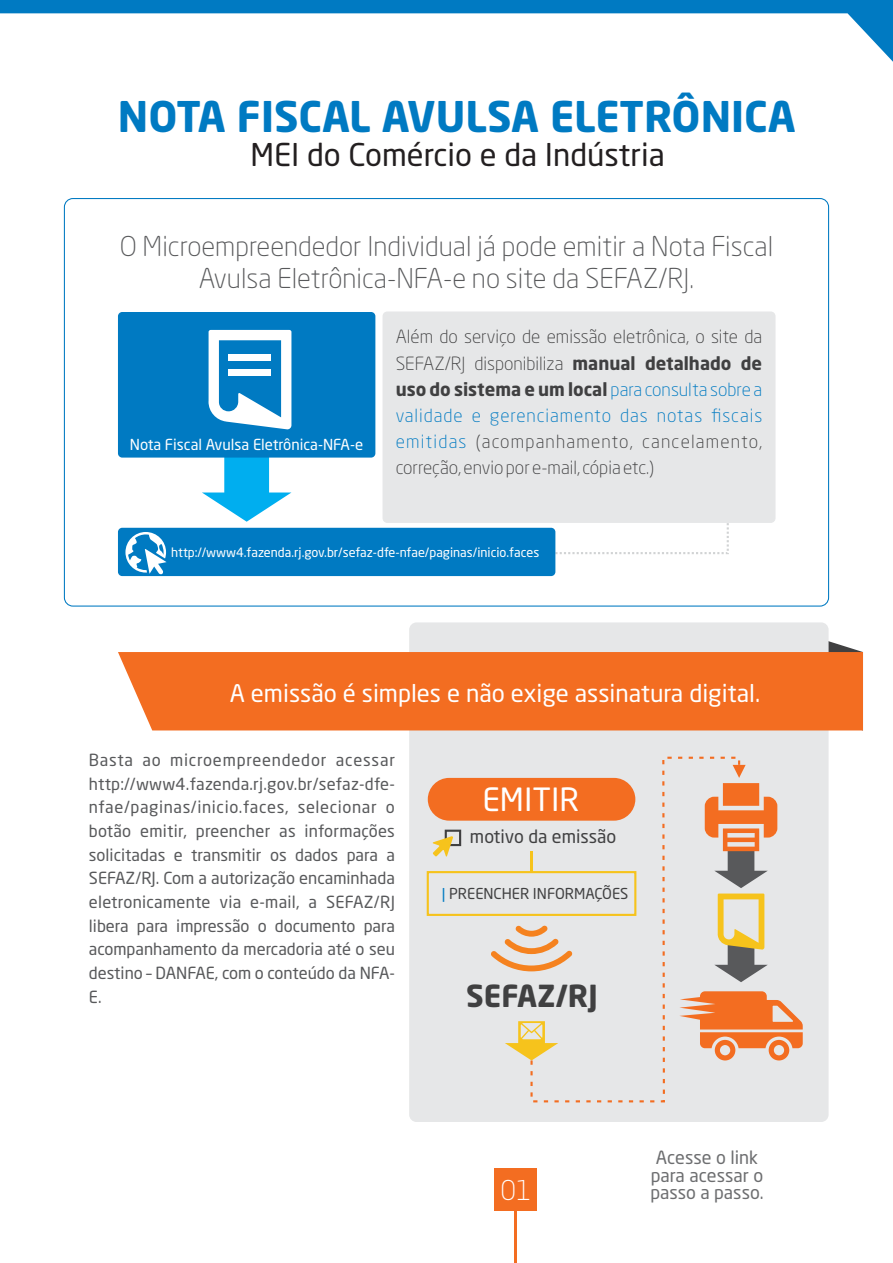
<style>
.page{position:relative;width:893px;height:1263px;background:#fff}
.page>*{position:absolute;margin:0;border:0;box-sizing:border-box;transform-origin:0 0}
.t1{font:700 41.85px "Neo Sans Pro";color:#007ac2}
.t2{font:31.65px "Neo Sans Pro";color:#fff}
.t3{font:31.05px "Neo Sans Pro";color:#231f20}
.t4{font:700 30px "Neo Sans Pro";color:#404041}
.t5{font:300 27px/32.2px "Neo Sans Pro";color:#58595b;text-align:center}
.t6{font:300 27px "Neo Sans Pro";color:#fff}
.t7{font:24px "Neo Sans Pro";color:#fff}
.t8{font:300 18px/26.1px "Neo Sans Pro";color:#404041;text-align:justify}
.t9{font:18px/17.2px "Neo Sans Pro";color:#6d6e70}
.t10{font:18px "Neo Sans Pro";color:#404041}
.t11{font:16.5px/23.7px "Neo Sans Pro";color:#58595b;text-align:justify}
.t12{font:15px "Neo Sans Pro";color:#fff}
.t13{font:14.85px "Neo Sans Pro";color:#404041}
.t14{font:12.75px "Neo Sans Pro";color:#fff}
.s1{font-weight:700}
.s2{color:#007ac2}
</style>
<div class="page">
<svg style="left:0;top:0;width:893px;height:62px"></svg>
<svg style="left:829px;top:641px;width:34px;height:11px"></svg>
<div style="left:409px;top:622px;width:420px;height:500px;background:#e6e7e8;border-radius:7px"></div>
<svg style="left:553px;top:523px;width:176px;height:32px"></svg>
<svg style="left:202px;top:458px;width:89px;height:64px"></svg>
<div style="left:383px;top:312px;width:392px;height:211px;background:#e6e7e8;border:1px solid #e6e7e8;border-radius:4px"></div>
<div style="left:118px;top:312px;width:257px;height:146px;background:#007ac2;border-radius:4px"></div>
<div style="left:118px;top:528px;width:437px;height:48px;background:#007ac2;border-radius:4px"></div>
<svg style="left:208px;top:330px;width:83px;height:99px"></svg>
<svg style="left:125px;top:532px;width:42px;height:43px"></svg>
<svg style="left:505px;top:1021px;width:25px;height:39px"></svg>
<div style="left:428px;top:778px;width:207px;height:43px;background:#f36d21;border-radius:21px"></div>
<div style="left:445px;top:830px;width:16px;height:16px;border:2px solid #404041"></div>
<div style="left:427px;top:871px;width:209px;height:45px;border:2px solid #f6c31c"></div>
<svg style="left:491px;top:925px;width:39px;height:46px"></svg>
<svg style="left:746px;top:991px;width:57px;height:69px"></svg>
<svg style="left:746px;top:783px;width:31px;height:196px"></svg>
<svg style="left:433px;top:836px;width:20px;height:21px"></svg>
<svg style="left:530px;top:757px;width:216px;height:345px"></svg>
<div style="left:118px;top:652px;width:745px;height:78px;background:#f36d21"></div>
<div style="left:494px;top:1168px;width:43px;height:43px;background:#f36d21"></div>
<hr style="left:515px;top:1190px;width:2px;height:73px;background:#f36d21">
<h1 class="t1" style="left:118px;top:100px;width:679px">NOTA FISCAL AVULSA ELETRÔNICA</h1>
<h3 class="t3" style="left:250px;top:143px;width:416px">MEI do Comércio e da Indústria</h3>
<h3 class="t5" style="left:120px;top:232px;width:655px">O Microempreendedor Individual já pode emitir a Nota Fiscal<br>Avulsa Eletrônica-NFA-e no site da SEFAZ/RJ.</h3>
<p class="t12" style="left:130px;top:438px;width:235px">Nota Fiscal Avulsa Eletrônica-NFA-e</p>
<p class="t8" style="left:396px;top:326px;width:368px">Além do serviço de emissão eletrônica, o site da SEFAZ/RJ disponibiliza <span class="s1">manual detalhado de uso do sistema e um local</span> <span class="s2">para consulta sobre a validade e gerenciamento das notas fiscais emitidas</span> (acompanhamento, cancelamento, correção, envio por e-mail, cópia etc.)</p>
<p class="t14" style="left:171px;top:547px;width:370px">http://www4.fazenda.rj.gov.br/sefaz-dfe-nfae/paginas/inicio.faces</p>
<h3 class="t7" style="left:230px;top:684px;width:532px">A emissão é simples e não exige assinatura digital.</h3>
<p class="t11" style="left:89px;top:750px;width:308px">Basta ao microempreendedor acessar http://www4.fazenda.rj.gov.br/sefaz-dfe&shy;nfae/paginas/inicio.faces, selecionar o botão emitir, preencher as informações solicitadas e transmitir os dados para a SEFAZ/RJ. Com a autorização encaminhada eletronicamente via e-mail, a SEFAZ/RJ libera para impressão o documento para acompanhamento da mercadoria até o seu destino – DANFAE, com o conteúdo da NFA-E.</p>
<h2 class="t2" style="left:482px;top:787px;width:98px">EMITIR</h2>
<p class="t10" style="left:470px;top:829px;width:148px">motivo da emissão</p>
<p class="t13" style="left:442px;top:888px;width:188px"><span class="s2">|</span> PREENCHER INFORMAÇÕES</p>
<h3 class="t4" style="left:466px;top:984px;width:133px">SEFAZ/RJ</h3>
<p class="t9" style="left:651px;top:1151px;width:114px">Acesse o link para acessar o</p>
<h3 class="t6" style="left:500px;top:1179px;width:33px">01</h3>
<p class="t9" style="left:650px;top:1185px;width:115px">passo a passo.</p>
</div>
